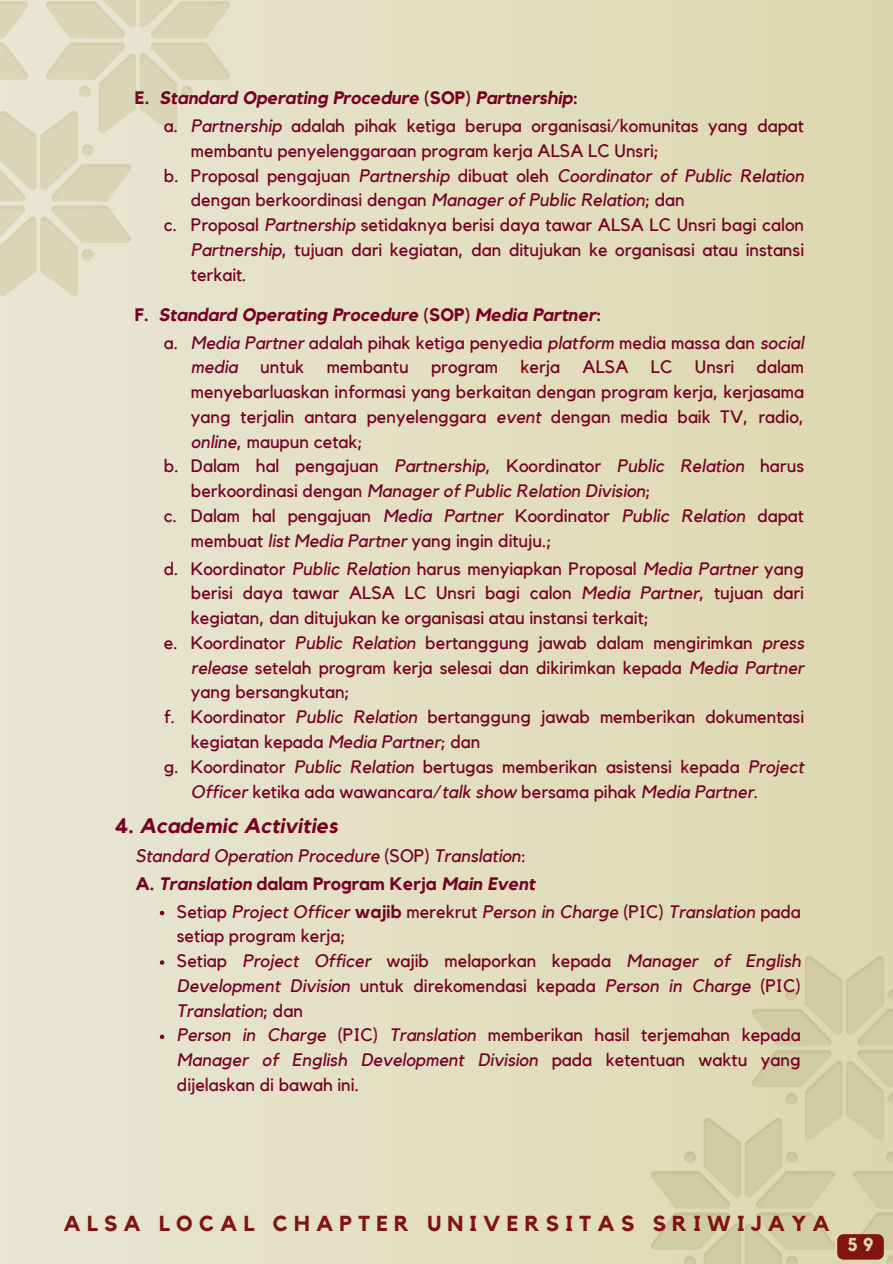
<style>
.page{position:relative;width:893px;height:1264px;background:#fff}
.page>*{position:absolute;margin:0;border:0;box-sizing:border-box;transform-origin:0 0}
.t1{font:700 21.6px "Kollektif";letter-spacing:.285em;color:#811313}
.t2{font:italic 700 21px "Kollektif";color:#770125}
.t3{font:700 18.6px "Kollektif";color:#ddd7ae}
.t4{font:18px/24.8px "Kollektif";color:#770125}
.t5{font:italic 18px/24.8px "Kollektif";color:#770125}
.t6{font:italic 700 18px "Kollektif";color:#770125}
.s1{font-style:normal}
.s2{font-style:italic}
.s3{font-weight:700}
</style>
<div class="page">
<div style="left:0;top:0;width:892px;height:1263px;background:linear-gradient(to right,#e8e6d4,#ddd7ae)"></div>
<img style="left:752px;top:956px;width:140px;height:183px">
<img style="left:853px;top:1118px;width:39px;height:145px">
<img style="left:651px;top:1118px;width:183px;height:145px">
<img style="left:0;top:0;width:28px;height:112px">
<img style="left:46px;top:0;width:184px;height:132px">
<img style="left:0;top:112px;width:130px;height:183px">
<svg style="left:160px;top:910px;width:4px;height:5px"></svg>
<svg style="left:160px;top:960px;width:4px;height:4px"></svg>
<svg style="left:160px;top:1034px;width:4px;height:5px"></svg>
<svg style="left:837px;top:1234px;width:46px;height:25px"></svg>
<p class="t6" style="left:135px;top:90px;width:445px"><span class="s1">E.</span> Standard Operating Procedure <span class="s1">(SOP)</span> Partnership<span class="s1">:</span></p>
<p class="t4" style="left:164px;top:114px;width:16px">a.</p>
<p class="t4" style="left:164px;top:163px;width:16px">b.</p>
<p class="t4" style="left:164px;top:213px;width:15px">c.</p>
<p class="t4" style="left:191px;top:114px;width:614px"><span class="s2">Partnership</span> adalah pihak ketiga berupa organisasi/komunitas yang dapat membantu penyelenggaraan program kerja ALSA LC Unsri;</p>
<p class="t5" style="left:191px;top:163px;width:614px"><span class="s1">Proposal pengajuan</span> Partnership <span class="s1">dibuat oleh</span> Coordinator of Public Relation <span class="s1">dengan berkoordinasi dengan</span> Manager of Public Relation<span class="s1">; dan</span></p>
<p class="t4" style="left:191px;top:213px;width:614px;text-align:justify">Proposal <span class="s2">Partnership</span> setidaknya berisi daya tawar ALSA LC Unsri bagi calon <span class="s2">Partnership</span>, tujuan dari kegiatan, dan ditujukan ke organisasi atau instansi terkait.</p>
<p class="t6" style="left:135px;top:306px;width:468px"><span class="s1">F.</span> Standard Operating Procedure <span class="s1">(SOP)</span> Media Partner<span class="s1">:</span></p>
<p class="t4" style="left:164px;top:331px;width:16px">a.</p>
<p class="t4" style="left:164px;top:454px;width:16px">b.</p>
<h3 class="t4" style="left:164px;top:504px;width:15px">c.</h3>
<h3 class="t4" style="left:191px;top:331px;width:614px;text-align:justify"><span class="s2">Media Partner</span> adalah pihak ketiga penyedia <span class="s2">platform</span> media massa dan <span class="s2">social media</span> untuk membantu program kerja ALSA LC Unsri dalam menyebarluaskan informasi yang berkaitan dengan program kerja, kerjasama yang terjalin antara penyelenggara <span class="s2">event</span> dengan media baik TV, radio, <span class="s2">online</span>, maupun cetak;</h3>
<p class="t5" style="left:191px;top:454px;width:614px"><span class="s1">Dalam hal pengajuan</span> Partnership<span class="s1">, Koordinator</span> Public Relation <span class="s1">harus berkoordinasi dengan</span> Manager of Public Relation Division<span class="s1">;</span></p>
<p class="t4" style="left:191px;top:504px;width:614px">Dalam hal pengajuan <span class="s2">Media Partner</span> Koordinator <span class="s2">Public Relation</span> dapat membuat <span class="s2">list Media Partner</span> yang ingin dituju.;</p>
<p class="t4" style="left:191px;top:556px;width:614px;text-align:justify">Koordinator <span class="s2">Public Relation</span> harus menyiapkan Proposal <span class="s2">Media Partner</span> yang berisi daya tawar ALSA LC Unsri bagi calon <span class="s2">Media Partner</span>, tujuan dari kegiatan, dan ditujukan ke organisasi atau instansi terkait;</p>
<p class="t4" style="left:191px;top:631px;width:614px;text-align:justify">Koordinator <span class="s2">Public Relation</span> bertanggung jawab dalam mengirimkan <span class="s2">press release</span> setelah program kerja selesai dan dikirimkan kepada <span class="s2">Media Partner </span>yang bersangkutan;</p>
<p class="t4" style="left:191px;top:705px;width:614px">Koordinator <span class="s2">Public Relation</span> bertanggung jawab memberikan dokumentasi kegiatan kepada <span class="s2">Media Partner</span>; dan</p>
<p class="t4" style="left:191px;top:754px;width:614px">Koordinator <span class="s2">Public Relation</span> bertugas memberikan asistensi kepada <span class="s2">Project<br>Officer</span> ketika ada wawancara/<span class="s2">talk show</span> bersama pihak <span class="s2">Media Partner</span>.</p>
<p class="t2" style="left:114px;top:816px;width:225px"><span class="s1">4.</span> Academic Activities</p>
<p class="t5" style="left:135px;top:843px;width:392px">Standard Operation Procedure <span class="s1">(SOP)</span> Translation<span class="s1">:</span></p>
<p class="t6" style="left:135px;top:875px;width:401px"><span class="s1">A.</span> Translation <span class="s1">dalam Program Kerja</span> Main Event</p>
<p class="t4" style="left:177px;top:899px;width:625px">Setiap <span class="s2">Project Officer</span> <span class="s3">wajib</span> merekrut <span class="s2">Person in Charge</span> (PIC) <span class="s2">Translation</span> pada setiap program kerja;</p>
<h2 class="t5" style="left:177px;top:949px;width:625px;text-align:justify"><span class="s1">Setiap</span> Project Officer <span class="s1">wajib melaporkan kepada</span> Manager of English Development Division <span class="s1">untuk direkomendasi kepada</span> Person in Charge <span class="s1">(PIC)<br></span>Translation<span class="s1">; dan</span></h2>
<p class="t4" style="left:177px;top:1023px;width:625px;text-align:justify"><span class="s2">Person in Charge</span> (PIC) <span class="s2">Translation</span> memberikan hasil terjemahan kepada <span class="s2">Manager of English Development Division</span> pada ketentuan waktu yang dijelaskan di bawah ini.</p>
<p class="t4" style="left:164px;top:556px;width:16px">d.</p>
<p class="t4" style="left:164px;top:631px;width:15px">e.</p>
<p class="t4" style="left:164px;top:705px;width:13px">f.</p>
<p class="t4" style="left:164px;top:754px;width:16px">g.</p>
<p class="t1" style="left:63px;top:1213px;width:768px">ALSA LOCAL CHAPTER UNIVERSITAS SRIWIJAYA</p>
<h3 class="t3" style="left:847px;top:1236px;width:28px">5 9</h3>
</div>
